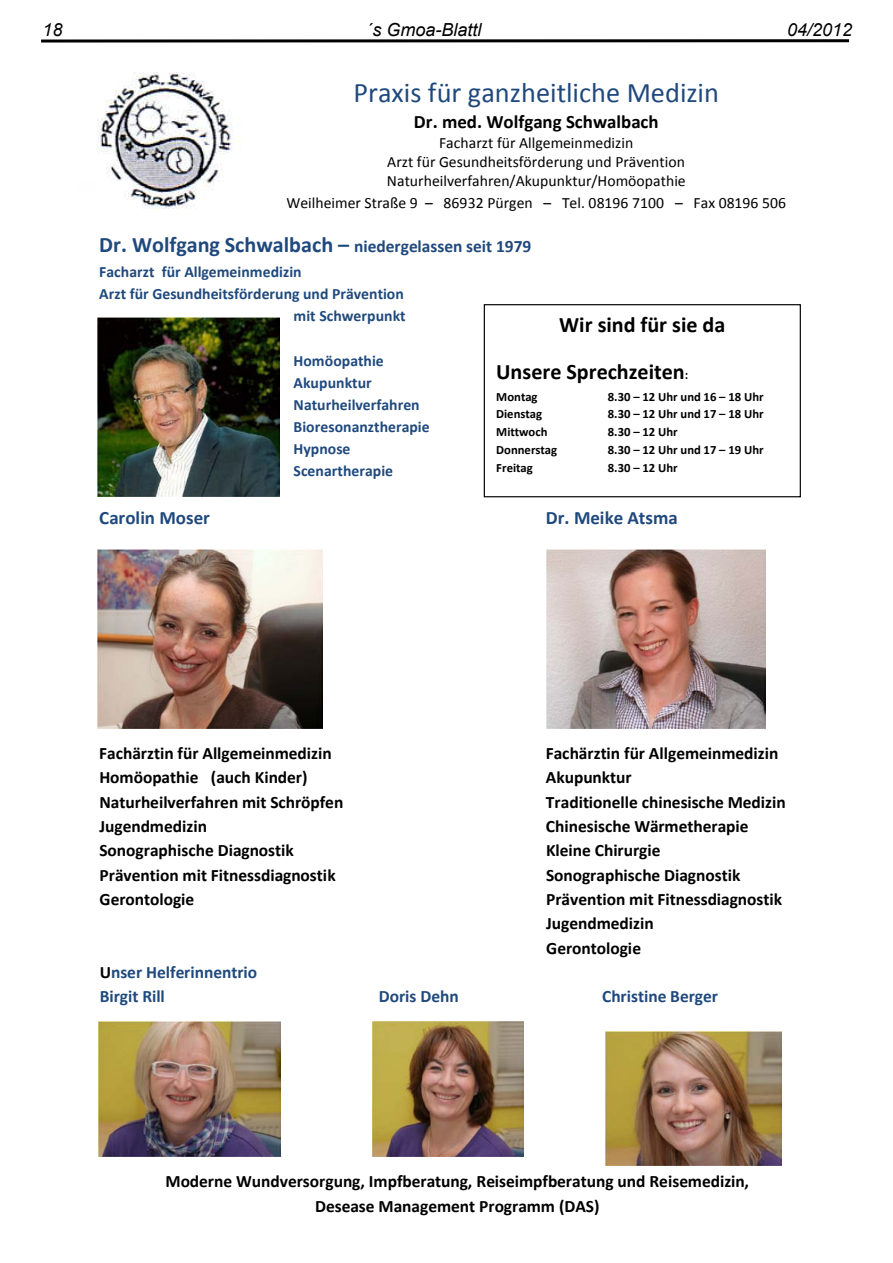
<style>
.page{position:relative;width:893px;height:1263px;background:#fff}
.page>*{position:absolute;margin:0;border:0;box-sizing:border-box;transform-origin:0 0}
.t1{font:28.35px "Calibri";color:#1f497d}
.t2{font:700 22.2px "Calibri";color:#1f497d}
.t3{font:700 22.2px/46.5px "Calibri";color:#000}
.t4{font:700 18.9px "Calibri";color:#000}
.t5{font:700 18.9px "Calibri";color:#1f497d}
.t6{font:italic 18px "Arial";color:#000}
.t7{font:700 17.4px/24.3px "Calibri";letter-spacing:-.005em;color:#000}
.t8{font:700 17.4px/24.2px "Calibri";color:#1f497d}
.t9{font:15.75px/19.2px "Calibri";color:#000;text-align:center}
.t10{font:700 15.75px/22.2px "Calibri";letter-spacing:.005em;color:#1f497d}
.t11{font:700 12.75px "Calibri";color:#000}
.s1{font-size:17.4px}
.s2{font-size:12.75px}
.s3{color:#000}
</style>
<div class="page">
<svg style="left:41px;top:39px;width:808px;height:4px;background:#3f3f3f"></svg>
<img style="left:98px;top:318px;width:181px;height:178px">
<img style="left:98px;top:550px;width:224px;height:178px">
<img style="left:546px;top:550px;width:219px;height:178px">
<img style="left:372px;top:1022px;width:152px;height:134px">
<img style="left:98px;top:1022px;width:182px;height:134px">
<img style="left:606px;top:1031px;width:175px;height:134px">
<img style="left:96px;top:72px;width:146px;height:137px">
<div style="left:484px;top:304px;width:317px;height:193px;border:1px solid #000"></div>
<p class="t6" style="left:43px;top:18px;width:22px">18</p>
<p class="t6" style="left:367px;top:18px;width:117px">´s Gmoa-Blattl</p>
<p class="t6" style="left:787px;top:18px;width:67px">04/2012</p>
<h1 class="t1" style="left:354px;top:75px;width:367px">Praxis für ganzheitliche Medizin</h1>
<p class="t4" style="left:414px;top:109px;width:246px">Dr. med. Wolfgang Schwalbach</p>
<p class="t9" style="left:387px;top:133px;width:300px">Facharzt für Allgemeinmedizin<br>Arzt für Gesundheitsförderung und Prävention<br>Naturheilverfahren/Akupunktur/Homöopathie</p>
<p class="t9" style="left:286px;top:194px;width:501px">Weilheimer Straße 9 – 86932 Pürgen – Tel. 08196 7100 – Fax 08196 506</p>
<p class="t2" style="left:99px;top:231px;width:434px">Dr. Wolfgang Schwalbach – <span class="s1">niedergelassen seit 1979</span></p>
<p class="t10" style="left:99px;top:261px;width:204px">Facharzt für Allgemeinmedizin</p>
<p class="t10" style="left:99px;top:283px;width:306px">Arzt für Gesundheitsförderung und Prävention</p>
<p class="t10" style="left:294px;top:305px;width:114px">mit Schwerpunkt</p>
<p class="t10" style="left:294px;top:349px;width:137px">Homöopathie<br>Akupunktur<br>Naturheilverfahren<br>Bioresonanztherapie<br>Hypnose<br>Scenartherapie</p>
<p class="t5" style="left:99px;top:505px;width:112px">Carolin Moser</p>
<p class="t5" style="left:546px;top:505px;width:133px">Dr. Meike Atsma</p>
<p class="t3" style="left:496px;top:302px;width:231px;text-indent:63px">Wir sind für sie da<br>Unsere Sprechzeiten<span class="s2">:</span></p>
<p class="t11" style="left:496px;top:388px;width:43px">Montag</p>
<p class="t11" style="left:608px;top:388px;width:157px">8.30 – 12 Uhr und 16 – 18 Uhr</p>
<p class="t11" style="left:496px;top:406px;width:47px">Dienstag</p>
<p class="t11" style="left:608px;top:406px;width:157px">8.30 – 12 Uhr und 17 – 18 Uhr</p>
<p class="t11" style="left:496px;top:424px;width:53px">Mittwoch</p>
<p class="t11" style="left:608px;top:424px;width:71px">8.30 – 12 Uhr</p>
<p class="t11" style="left:496px;top:441px;width:62px">Donnerstag</p>
<p class="t11" style="left:608px;top:441px;width:157px">8.30 – 12 Uhr und 17 – 19 Uhr</p>
<p class="t11" style="left:496px;top:459px;width:38px">Freitag</p>
<p class="t11" style="left:608px;top:459px;width:71px">8.30 – 12 Uhr</p>
<p class="t7" style="left:99px;top:741px;width:234px">Fachärztin für Allgemeinmedizin</p>
<p class="t7" style="left:546px;top:741px;width:234px">Fachärztin für Allgemeinmedizin</p>
<p class="t7" style="left:99px;top:765px;width:210px">Homöopathie (auch Kinder)</p>
<p class="t7" style="left:546px;top:765px;width:87px">Akupunktur</p>
<p class="t7" style="left:99px;top:790px;width:245px">Naturheilverfahren mit Schröpfen</p>
<p class="t7" style="left:546px;top:790px;width:241px">Traditionelle chinesische Medizin</p>
<p class="t7" style="left:99px;top:814px;width:109px">Jugendmedizin</p>
<p class="t7" style="left:546px;top:814px;width:204px">Chinesische Wärmetherapie</p>
<p class="t7" style="left:99px;top:838px;width:196px">Sonographische Diagnostik</p>
<p class="t7" style="left:546px;top:838px;width:116px">Kleine Chirurgie</p>
<p class="t7" style="left:100px;top:863px;width:238px">Prävention mit Fitnessdiagnostik</p>
<p class="t7" style="left:546px;top:863px;width:196px">Sonographische Diagnostik</p>
<p class="t7" style="left:100px;top:887px;width:96px">Gerontologie</p>
<p class="t7" style="left:546px;top:887px;width:238px">Prävention mit Fitnessdiagnostik<br>Jugendmedizin<br>Gerontologie</p>
<p class="t8" style="left:100px;top:960px;width:159px"><span class="s3">U</span>nser Helferinnentrio<br>Birgit Rill</p>
<p class="t8" style="left:379px;top:984px;width:81px">Doris Dehn</p>
<p class="t8" style="left:602px;top:984px;width:117px">Christine Berger</p>
<p class="t7" style="left:166px;top:1169px;width:585px;text-align:center">Moderne Wundversorgung, Impfberatung, Reiseimpfberatung und Reisemedizin,<br>Desease Management Programm (DAS)</p>
</div>
